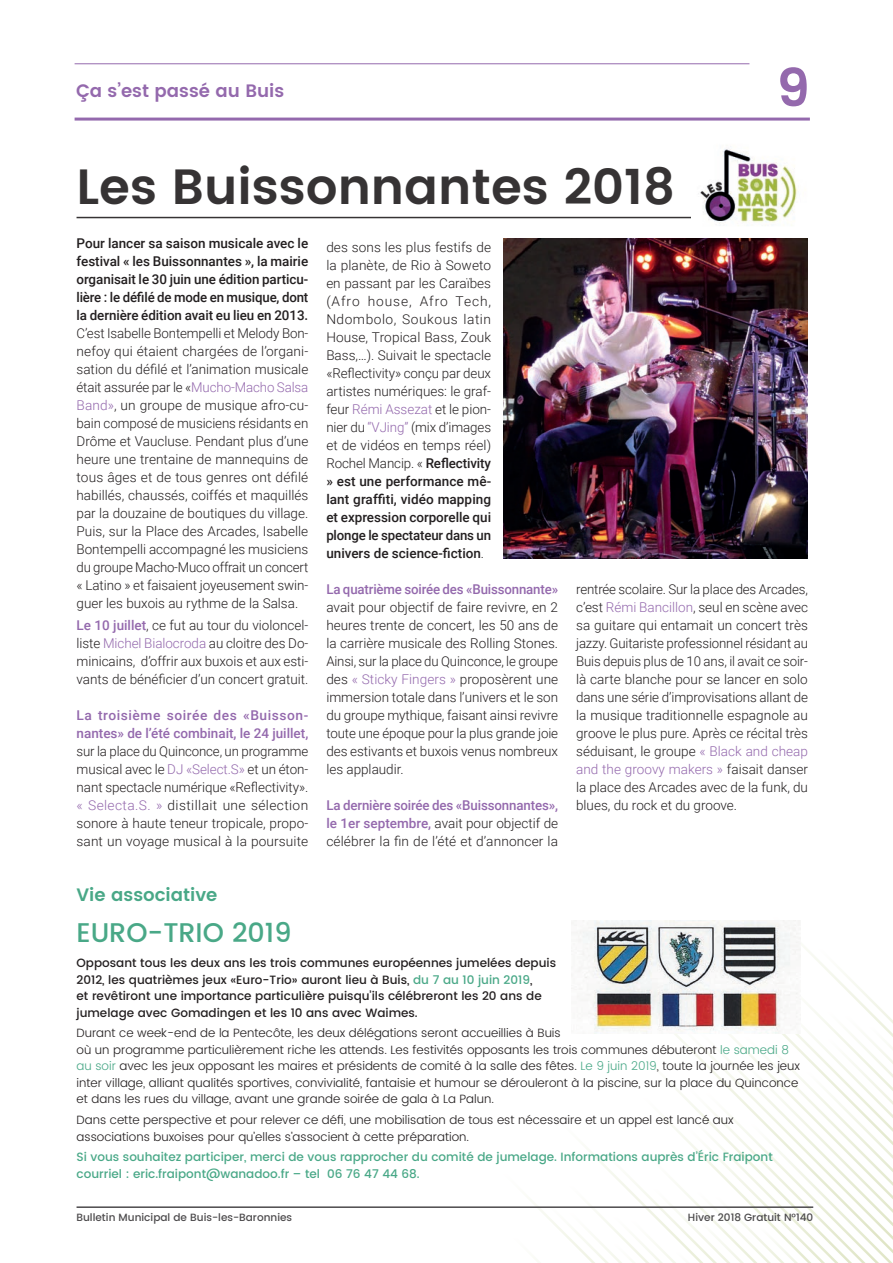
<style>
.page{position:relative;width:893px;height:1263px;background:#fff}
.page>*{position:absolute;margin:0;border:0;box-sizing:border-box;transform-origin:0 0}
.t1{font:600 52.5px "Poppins";color:#9469ad}
.t2{font:600 49.5px "Poppins";color:#363334}
.t3{font:500 27px "Poppins";color:#49a887}
.t4{font:600 18px "Poppins";color:#9469ad}
.t5{font:600 18px "Poppins";color:#49a887}
.t6{font:300 13.5px/18px "Roboto";color:#231f20;text-align:justify}
.t7{font:500 13.5px/18px "Roboto";letter-spacing:-.005em;color:#231f20;text-align:justify}
.t8{font:500 13.5px/18px "Roboto";color:#9469ad}
.t9{font:300 12px/16.5px "Poppins";color:#231f20}
.t10{font:500 12px/16.5px "Poppins";color:#231f20}
.t11{font:500 12px/16.5px "Poppins";color:#49a887}
.t12{font:500 10.5px "Poppins";color:#4c4a4c}
.s1{color:#9469ad}
.s2{font-weight:500;color:#9469ad}
.s3{font-weight:500}
.s4{color:#49a887}
</style>
<div class="page">
<svg style="left:534px;top:928px;width:359px;height:335px"></svg>
<hr style="left:75px;top:118px;width:735px;height:3px;background:#9469ad">
<hr style="left:77px;top:1206px;width:736px;height:2px;background:#4c4a4c">
<hr style="left:75px;top:64px;width:674px;height:1px;background:#9469ad">
<img style="left:571px;top:920px;width:229px;height:113px">
<hr style="left:77px;top:217px;width:615px;height:1px;background:#363334">
<img style="left:504px;top:238px;width:304px;height:320px">
<img style="left:698px;top:149px;width:100px;height:77px">
<h3 class="t4" style="left:76px;top:77px;width:210px">Ça s’est passé au Buis</h3>
<h1 class="t1" style="left:776px;top:49px;width:35px">9</h1>
<h2 class="t2" style="left:77px;top:150px;width:600px">Les Buissonnantes 2018</h2>
<p class="t7" style="left:77px;top:233px;width:233px">Pour lancer sa saison musicale avec le festival « les Buissonnantes », la mairie organisait le 30 juin une édition particu&shy;lière : le défilé de mode en musique, dont la dernière édition avait eu lieu en 2013.</p>
<p class="t6" style="left:77px;top:323px;width:233px">C’est Isabelle Bontempelli et Melody Bon&shy;nefoy qui étaient chargées de l’organi&shy;sation du défilé et l’animation musicale était assurée par le «<span class="s1">Mucho-Macho Salsa Band»</span>, un groupe de musique afro-cu&shy;bain composé de musiciens résidants en Drôme et Vaucluse. Pendant plus d’une heure une trentaine de mannequins de tous âges et de tous genres ont défilé habillés, chaussés, coiffés et maquillés par la douzaine de boutiques du village.<br>Puis, sur la Place des Arcades, Isabelle Bontempelli accompagné les musiciens du groupe Macho-Muco offrait un concert « Latino » et faisaient joyeusement swin&shy;guer les buxois au rythme de la Salsa.</p>
<p class="t6" style="left:77px;top:615px;width:233px"><span class="s2">Le 10 juillet</span>, ce fut au tour du violoncel&shy;liste <span class="s1">Michel Bialocroda</span> au cloitre des Do&shy;minicains, d’offrir aux buxois et aux esti&shy;vants de bénéficier d’un concert gratuit.</p>
<p class="t8" style="left:77px;top:706px;width:233px">La troisième soirée des «Buisson&shy;nantes» de l’été combinait, le 24 juillet,</p>
<p class="t6" style="left:77px;top:742px;width:233px">sur la place du Quinconce, un programme musical avec le <span class="s1">DJ «Select.S»</span> et un éton&shy;nant spectacle numérique «Reflectivity». <span class="s1">« Selecta.S. »</span> distillait une sélection sonore à haute teneur tropicale, propo&shy;sant un voyage musical à la poursuite</p>
<p class="t6" style="left:326px;top:238px;width:166px">des sons les plus festifs de la planète, de Rio à Soweto en passant par les Caraïbes (Afro house, Afro Tech, Ndombolo, Soukous latin House, Tropical Bass, Zouk Bass,…). Suivait le spectacle «Reflectivity» conçu par deux artistes numériques: le graf&shy;feur <span class="s1">Rémi Assezat</span> et le pion&shy;nier du <span class="s1">“VJing”</span> (mix d’images et de vidéos en temps réel)<br>Rochel Mancip. « <span class="s3">Reflectivity » est une performance mê&shy;lant graffiti, vidéo mapping et expression corporelle qui plonge le spectateur dans un univers de science-fiction</span>.</p>
<p class="t8" style="left:326px;top:580px;width:233px">La quatrième soirée des «Buissonnante»</p>
<p class="t6" style="left:326px;top:598px;width:233px">avait pour objectif de faire revivre, en 2 heures trente de concert, les 50 ans de la carrière musicale des Rolling Stones.<br>Ainsi, sur la place du Quinconce, le groupe des <span class="s1">« Sticky Fingers »</span> proposèrent une immersion totale dans l’univers et le son du groupe mythique, faisant ainsi revivre toute une époque pour la plus grande joie des estivants et buxois venus nombreux les applaudir.</p>
<p class="t6" style="left:326px;top:796px;width:233px"><span class="s2">La dernière soirée des «Buissonnantes», le 1er septembre,</span> avait pour objectif de célébrer la fin de l’été et d’annoncer la</p>
<p class="t6" style="left:576px;top:580px;width:233px">rentrée scolaire. Sur la place des Arcades, c’est <span class="s1">Rémi Bancillon</span>, seul en scène avec sa guitare qui entamait un concert très jazzy. Guitariste professionnel résidant au Buis depuis plus de 10 ans, il avait ce soir&shy;là carte blanche pour se lancer en solo dans une série d’improvisations allant de la musique traditionnelle espagnole au groove le plus pure. Après ce récital très séduisant, le groupe <span class="s1">« Black and cheap and the groovy makers »</span> faisait danser la place des Arcades avec de la funk, du blues, du rock et du groove.</p>
<h3 class="t5" style="left:77px;top:881px;width:142px">Vie associative</h3>
<h3 class="t3" style="left:77px;top:913px;width:216px">EURO-TRIO 2019</h3>
<p class="t10" style="left:77px;top:955px;width:481px">Opposant tous les deux ans les trois communes européennes jumelées depuis 2012, les quatrièmes jeux «Euro-Trio» auront lieu à Buis, <span class="s4">du 7 au 10 juin 2019</span>,<br>et revêtiront une importance particulière puisqu’ils célébreront les 20 ans de jumelage avec Gomadingen et les 10 ans avec Waimes.</p>
<p class="t9" style="left:77px;top:1025px;width:725px">Durant ce week-end de la Pentecôte, les deux délégations seront accueillies à Buis<br>où un programme particulièrement riche les attends. Les festivités opposants les trois communes débuteront <span class="s4">le samedi 8 au soir</span> avec les jeux opposant les maires et présidents de comité à la salle des fêtes. <span class="s4">Le 9 juin 2019</span>, toute la journée les jeux inter village, alliant qualités sportives, convivialité, fantaisie et humour se dérouleront à la piscine, sur la place du Quinconce et dans les rues du village, avant une grande soirée de gala à La Palun.</p>
<p class="t9" style="left:77px;top:1112px;width:659px">Dans cette perspective et pour relever ce défi, une mobilisation de tous est nécessaire et un appel est lancé aux associations buxoises pour qu’elles s’associent à cette préparation.</p>
<p class="t11" style="left:77px;top:1149px;width:698px">Si vous souhaitez participer, merci de vous rapprocher du comité de jumelage. Informations auprès d’Éric Fraipont courriel : eric.fraipont@wanadoo.fr – tel 06 76 47 44 68.</p>
<p class="t12" style="left:77px;top:1209px;width:217px">Bulletin Municipal de Buis-les-Baronnies</p>
<p class="t12" style="left:688px;top:1209px;width:127px">Hiver 2018 Gratuit N°140</p>
</div>
